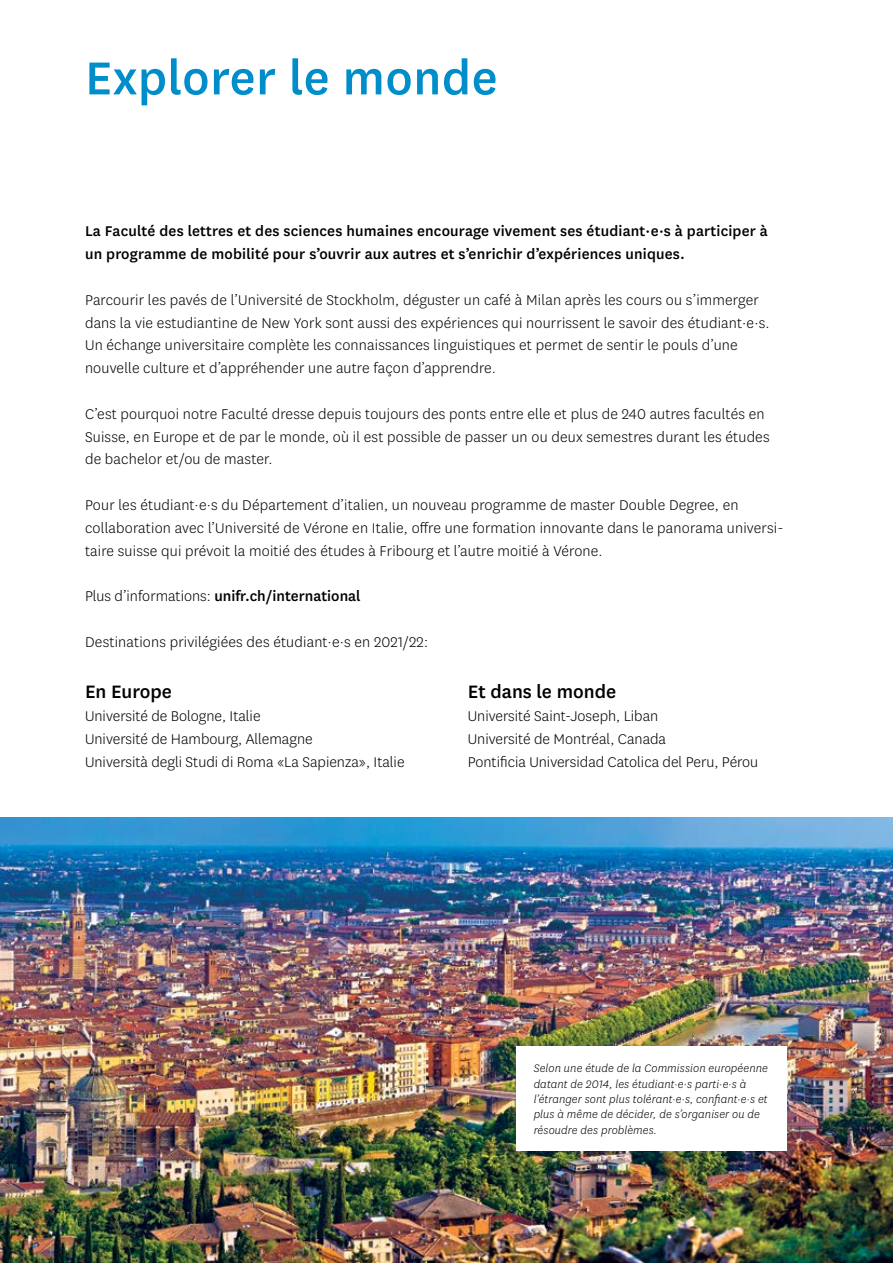
<style>
.page{position:relative;width:893px;height:1263px;background:#fff}
.page>*{position:absolute;margin:0;border:0;box-sizing:border-box;transform-origin:0 0}
.t1{font:500 54px "National Uni Fr";letter-spacing:.01em;color:#008ecb}
.t2{font:500 21px "National Uni Fr";color:#000}
.t3{font:300 16.5px/22.8px "National Uni Fr";letter-spacing:.01em;color:#000}
.t4{font:500 16.5px/22.8px "National Uni Fr";letter-spacing:.01em;color:#000}
.t5{font:italic 300 12.75px/15.3px "National Uni Fr";letter-spacing:.01em;color:#000}
.s1{font-weight:300}
</style>
<div class="page">
<img style="left:0;top:818px;width:893px;height:445px">
<div style="left:517px;top:1046px;width:270px;height:105px;background:#fff"></div>
<h1 class="t1" style="left:85px;top:41px;width:414px">Explorer le monde</h1>
<p class="t4" style="left:85px;top:219px;width:684px">La Faculté des lettres et des sciences humaines encourage vivement ses étudiant·e·s à participer à un programme de mobilité pour s’ouvrir aux autres et s’enrichir d’expériences uniques.</p>
<p class="t3" style="left:85px;top:288px;width:686px">Parcourir les pavés de l’Université de Stockholm, déguster un café à Milan après les cours ou s’immerger dans la vie estudiantine de New York sont aussi des expériences qui nourrissent le savoir des étudiant·e·s.<br>Un échange universitaire complète les connaissances linguistiques et permet de sentir le pouls d’une nouvelle culture et d’appréhender une autre façon d’apprendre.</p>
<p class="t3" style="left:85px;top:402px;width:686px">C’est pourquoi notre Faculté dresse depuis toujours des ponts entre elle et plus de 240 autres facultés en<br>Suisse, en Europe et de par le monde, où il est possible de passer un ou deux semestres durant les études de bachelor et/ou de master.</p>
<p class="t3" style="left:85px;top:493px;width:700px">Pour les étudiant·e·s du Département d’italien, un nouveau programme de master Double Degree, en collaboration avec l’Université de Vérone en Italie, offre une formation innovante dans le panorama universi&shy;taire suisse qui prévoit la moitié des études à Fribourg et l’autre moitié à Vérone.</p>
<p class="t4" style="left:85px;top:584px;width:277px"><span class="s1">Plus d’informations:</span> unifr.ch/international</p>
<p class="t3" style="left:85px;top:630px;width:345px">Destinations privilégiées des étudiant·e·s en 2021/22:</p>
<p class="t2" style="left:85px;top:677px;width:88px">En Europe</p>
<p class="t3" style="left:85px;top:704px;width:321px">Université de Bologne, Italie<br>Université de Hambourg, Allemagne<br>Università degli Studi di Roma «La Sapienza», Italie</p>
<p class="t2" style="left:468px;top:677px;width:150px">Et dans le monde</p>
<p class="t3" style="left:468px;top:704px;width:292px">Université Saint-Joseph, Liban<br>Université de Montréal, Canada<br>Pontificia Universidad Catolica del Peru, Pérou</p>
<p class="t5" style="left:534px;top:1061px;width:236px">Selon une étude de la Commission européenne datant de 2014, les étudiant·e·s parti·e·s à l’étranger sont plus tolérant·e·s, confiant·e·s et plus à même de décider, de s’organiser ou de résoudre des problèmes.</p>
</div>
